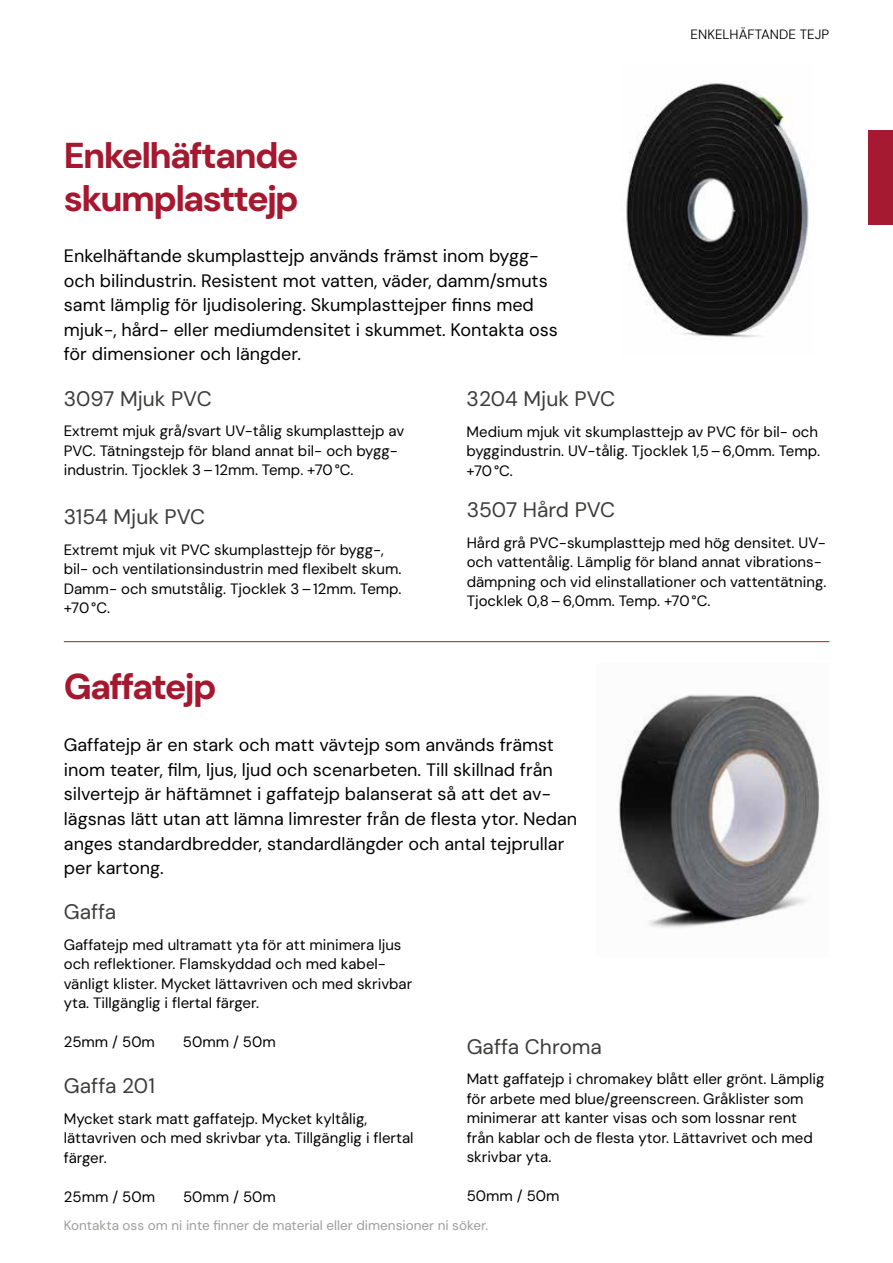
<style>
.page{position:relative;width:893px;height:1263px;background:#fff}
.page>*{position:absolute;margin:0;border:0;box-sizing:border-box;transform-origin:0 0}
.t1{font:800 36px/43.2px "DM Sans";letter-spacing:-.05em;color:#a5182f}
.t2{font:21px "DM Sans";color:#3c3c3b}
.t3{font:18px/24.6px "DM Sans";color:#000}
.t4{font:15px/19.5px "DM Sans";color:#000}
.t5{font:13.5px "DM Sans";color:#9d9d9c}
.t6{font:300 13.5px "DM Sans";color:#000}
</style>
<div class="page">
<hr style="left:64px;top:641px;width:765px;height:1px;background:#a51a32">
<img style="left:618px;top:694px;width:205px;height:234px">
<img style="left:626px;top:83px;width:183px;height:255px">
<div style="left:868px;top:130px;width:25px;height:94px;background:#a51931"></div>
<h1 class="t1" style="left:64px;top:133px;width:237px">Enkelhäftande skumplasttejp</h1>
<p class="t3" style="left:64px;top:243px;width:495px">Enkelhäftande skumplasttejp används främst inom bygg&shy;och bilindustrin. Resistent mot vatten, väder, damm/smuts samt lämplig för ljudisolering. Skumplasttejper finns med mjuk-, hård- eller mediumdensitet i skummet. Kontakta oss för dimensioner och längder.</p>
<p class="t6" style="left:691px;top:26px;width:140px">ENKELHÄFTANDE TEJP</p>
<h2 class="t2" style="left:64px;top:386px;width:149px">3097 Mjuk PVC</h2>
<p class="t4" style="left:64px;top:421px;width:342px">Extremt mjuk grå/svart UV-tålig skumplasttejp av<br>PVC. Tätningstejp för bland annat bil- och bygg&shy;industrin. Tjocklek 3–12mm. Temp. +70°C.</p>
<h2 class="t2" style="left:64px;top:504px;width:143px">3154 Mjuk PVC</h2>
<p class="t4" style="left:64px;top:540px;width:339px">Extremt mjuk vit PVC skumplasttejp för bygg-, bil- och ventilationsindustrin med flexibelt skum.<br>Damm- och smutstålig. Tjocklek 3–12mm. Temp. +70°C.</p>
<h1 class="t1" style="left:64px;top:665px;width:154px">Gaffatejp</h1>
<h2 class="t2" style="left:467px;top:386px;width:150px">3204 Mjuk PVC</h2>
<p class="t4" style="left:467px;top:421px;width:355px">Medium mjuk vit skumplasttejp av PVC för bil- och byggindustrin. UV-tålig. Tjocklek 1,5–6,0mm. Temp. +70°C.</p>
<h2 class="t2" style="left:467px;top:497px;width:150px">3507 Hård PVC</h2>
<p class="t4" style="left:467px;top:532px;width:361px">Hård grå PVC-skumplasttejp med hög densitet. UV&shy;och vattentålig. Lämplig för bland annat vibrations&shy;dämpning och vid elinstallationer och vattentätning.<br>Tjocklek 0,8–6,0mm. Temp. +70°C.</p>
<p class="t3" style="left:64px;top:732px;width:515px">Gaffatejp är en stark och matt vävtejp som används främst inom teater, film, ljus, ljud och scenarbeten. Till skillnad från silvertejp är häftämnet i gaffatejp balanserat så att det av&shy;lägsnas lätt utan att lämna limrester från de flesta ytor. Nedan anges standardbredder, standardlängder och antal tejprullar per kartong.</p>
<h2 class="t2" style="left:64px;top:899px;width:54px">Gaffa</h2>
<p class="t4" style="left:64px;top:934px;width:350px">Gaffatejp med ultramatt yta för att minimera ljus och reflektioner. Flamskyddad och med kabel&shy;vänligt klister. Mycket lättavriven och med skrivbar yta. Tillgänglig i flertal färger.</p>
<p class="t4" style="left:64px;top:1032px;width:93px">25mm / 50m</p>
<p class="t4" style="left:183px;top:1032px;width:94px">50mm / 50m</p>
<h2 class="t2" style="left:64px;top:1073px;width:93px">Gaffa 201</h2>
<p class="t4" style="left:64px;top:1108px;width:351px">Mycket stark matt gaffatejp. Mycket kyltålig, lättavriven och med skrivbar yta. Tillgänglig i flertal färger.</p>
<p class="t4" style="left:64px;top:1186px;width:93px">25mm / 50m</p>
<p class="t4" style="left:183px;top:1186px;width:94px">50mm / 50m</p>
<h2 class="t2" style="left:467px;top:1033px;width:137px">Gaffa Chroma</h2>
<p class="t4" style="left:467px;top:1069px;width:359px">Matt gaffatejp i chromakey blått eller grönt. Lämplig för arbete med blue/greenscreen. Gråklister som minimerar att kanter visas och som lossnar rent från kablar och de flesta ytor. Lättavrivet och med skrivbar yta.</p>
<p class="t4" style="left:467px;top:1186px;width:94px">50mm / 50m</p>
<p class="t5" style="left:64px;top:1217px;width:426px">Kontakta oss om ni inte finner de material eller dimensioner ni söker.</p>
</div>
